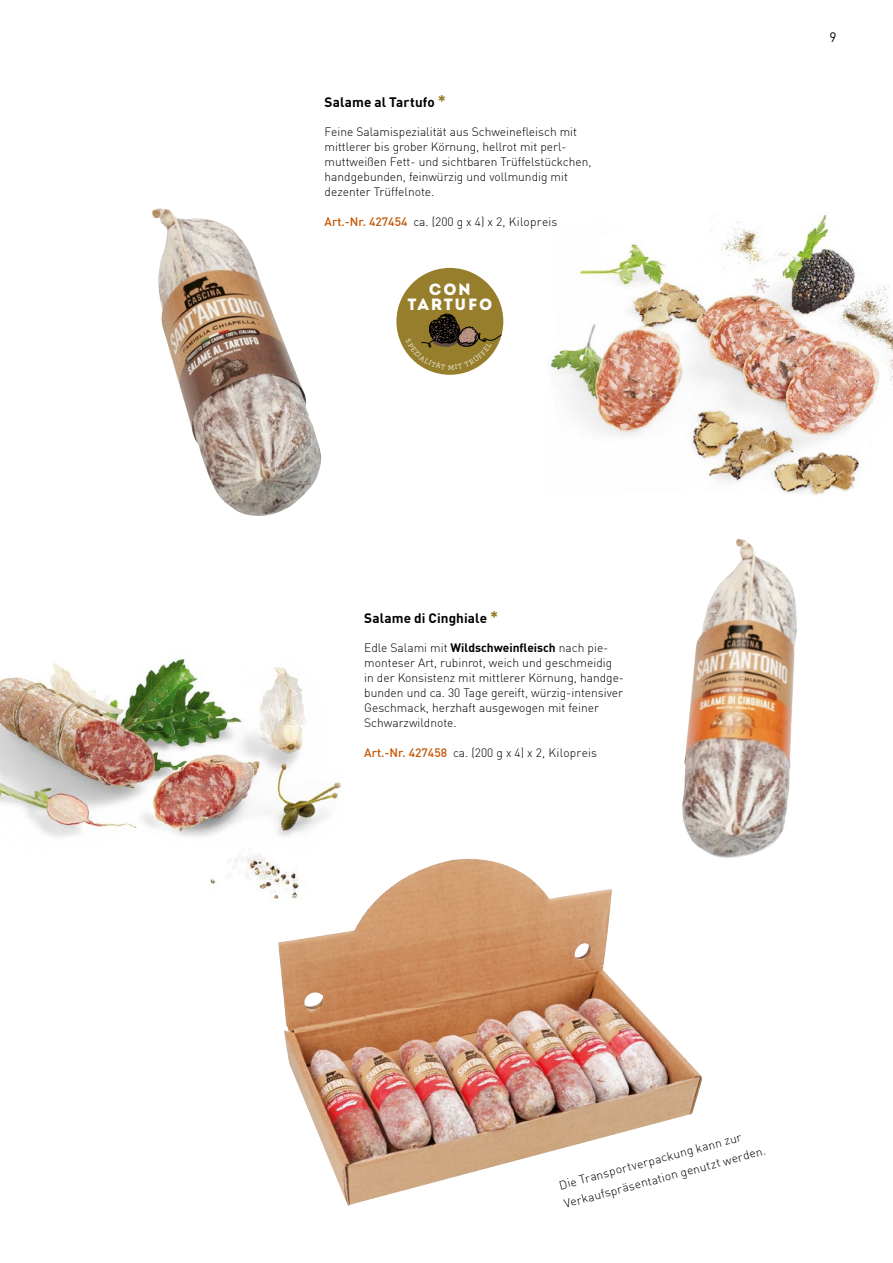
<style>
.page{position:relative;width:893px;height:1263px;background:#fff}
.page>*{position:absolute;margin:0;border:0;box-sizing:border-box;transform-origin:0 0}
.t1{font:16.35px/15.5px "Intro";letter-spacing:.1em;color:#fff;text-align:center}
.t2{font:700 13.5px "DIN Offc";letter-spacing:.01em;color:#000}
.t3{font:13.5px "DIN Offc";color:#000}
.t4{font:300 12px/15px "DIN Offc";color:#000}
.s1{font-size:16.5px;color:#927b23}
.s2{font-weight:500;color:#c35504}
.s3{font-weight:700}
</style>
<div class="page">
<img style="left:152px;top:208px;width:170px;height:308px">
<img style="left:682px;top:539px;width:115px;height:319px">
<img style="left:550px;top:214px;width:343px;height:282px">
<img style="left:0;top:658px;width:341px;height:241px">
<div style="left:396px;top:268px;width:107px;height:107px;background:#967e2c;border-radius:53px"></div>
<img style="left:278px;top:859px;width:425px;height:346px">
<svg style="left:406px;top:314px;width:97px;height:55px"></svg>
<p class="t2" style="left:325px;top:93px;width:123px">Salame al Tartufo <span class="s1">*</span></p>
<p class="t4" style="left:325px;top:125px;width:268px">Feine Salamispezialität aus Schweinefleisch mit mittlerer bis grober Körnung, hellrot mit perl&shy;muttweißen Fett- und sichtbaren Trüffelstückchen, handgebunden, feinwürzig und vollmundig mit dezenter Trüffelnote.</p>
<p class="t4" style="left:325px;top:215px;width:234px"><span class="s2">Art.-Nr. 427454</span> ca. (200 g x 4) x 2, Kilopreis</p>
<h1 class="t1" style="left:408px;top:281px;width:86px">CON<br>TARTUFO</h1>
<p class="t2" style="left:364px;top:609px;width:136px">Salame di Cinghiale <span class="s1">*</span></p>
<p class="t4" style="left:364px;top:640px;width:261px">Edle Salami mit <span class="s3">Wildschweinfleisch</span> nach pie&shy;monteser Art, rubinrot, weich und geschmeidig in der Konsistenz mit mittlerer Körnung, handge&shy;bunden und ca. 30 Tage gereift, würzig-intensiver Geschmack, herzhaft ausgewogen mit feiner Schwarzwildnote.</p>
<p class="t4" style="left:364px;top:745px;width:234px"><span class="s2">Art.-Nr. 427458</span> ca. (200 g x 4) x 2, Kilopreis</p>
<p class="t3" style="left:830px;top:29px;width:9px">9</p>
<p class="t4" style="left:557px;top:1176px;width:210px;line-height:19.2px;rotate:-15deg">Die Transportverpackung kann zur<br>Verkaufspräsentation genutzt werden.</p>
</div>
